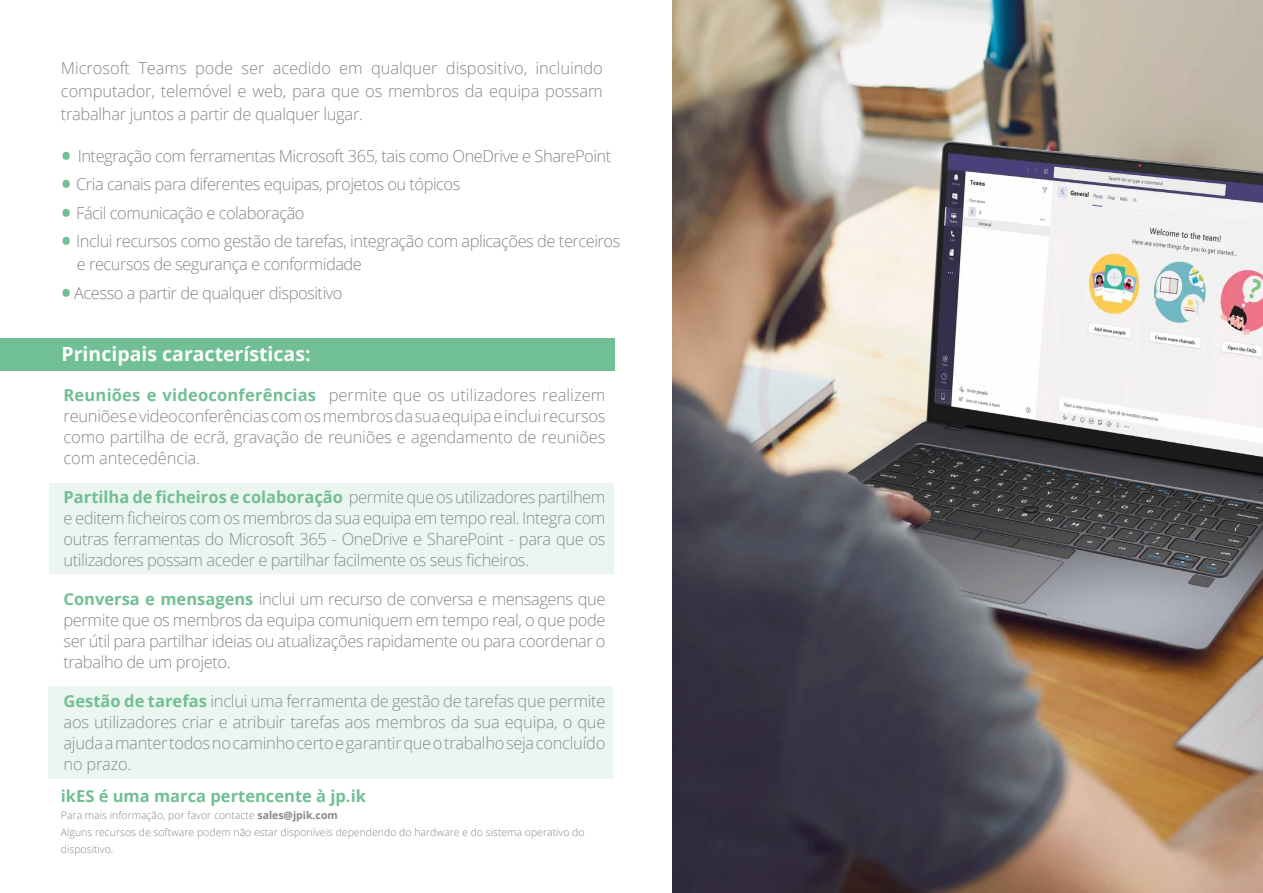
<style>
.page{position:relative;width:1263px;height:893px;background:#fff}
.page>*{position:absolute;margin:0;border:0;box-sizing:border-box;transform-origin:0 0}
.t1{font:700 19.5px "Open Sans";color:#fff}
.t2{font:300 16.5px/21px "Open Sans";letter-spacing:-.03em;color:#878787;text-align:justify}
.t3{font:700 16.5px "Open Sans";color:#71bf94}
.t4{font:300 10.5px/16.8px "Open Sans";color:#878787}
.s1{font-weight:700;font-size:25.5px;color:#71bf94}
.s2{font-weight:700;color:#71bf94}
.s3{font-weight:700}
</style>
<div class="page">
<div style="left:0;top:338px;width:614px;height:33px;background:#71bf94"></div>
<div style="left:50px;top:483px;width:564px;height:91px;background:#ecf6f1"></div>
<div style="left:48px;top:686px;width:565px;height:93px;background:#ecf6f1"></div>
<img style="left:672px;top:0;width:591px;height:893px">
<p class="t2" style="left:61px;top:56px;width:543px;line-height:22.8px">Microsoft Teams pode ser acedido em qualquer dispositivo, incluindo computador, telemóvel e web, para que os membros da equipa possam trabalhar juntos a partir de qualquer lugar.</p>
<p class="t2" style="left:62px;top:145px;width:551px"><span class="s1">•</span> Integração com ferramentas Microsoft 365, tais como OneDrive e SharePoint</p>
<p class="t2" style="left:62px;top:173px;width:400px"><span class="s1">•</span> Cria canais para diferentes equipas, projetos ou tópicos</p>
<p class="t2" style="left:62px;top:202px;width:245px"><span class="s1">•</span> Fácil comunicação e colaboração</p>
<p class="t2" style="left:77px;top:229px;width:545px;line-height:22.8px;text-indent:-15px"><span class="s1">•</span> Inclui recursos como gestão de tarefas, integração com aplicações de terceiros e recursos de segurança e conformidade</p>
<p class="t2" style="left:62px;top:282px;width:283px"><span class="s1">•</span> Acesso a partir de qualquer dispositivo</p>
<p class="t1" style="left:62px;top:340px;width:251px">Principais características:</p>
<p class="t2" style="left:64px;top:384px;width:543px"><span class="s2">Reuniões e videoconferências</span> permite que os utilizadores realizem reuniões e videoconferências com os membros da sua equipa e inclui recursos como partilha de ecrã, gravação de reuniões e agendamento de reuniões com antecedência.</p>
<p class="t2" style="left:64px;top:486px;width:543px"><span class="s2">Partilha de ficheiros e colaboração</span> permite que os utilizadores partilhem e editem ficheiros com os membros da sua equipa em tempo real. Integra com outras ferramentas do Microsoft 365 - OneDrive e SharePoint - para que os utilizadores possam aceder e partilhar facilmente os seus ficheiros.</p>
<p class="t2" style="left:64px;top:588px;width:543px"><span class="s2">Conversa e mensagens</span> inclui um recurso de conversa e mensagens que permite que os membros da equipa comuniquem em tempo real, o que pode ser útil para partilhar ideias ou atualizações rapidamente ou para coordenar o trabalho de um projeto.</p>
<p class="t2" style="left:64px;top:690px;width:543px"><span class="s2">Gestão de tarefas</span> inclui uma ferramenta de gestão de tarefas que permite aos utilizadores criar e atribuir tarefas aos membros da sua equipa, o que ajuda a manter todos no caminho certo e garantir que o trabalho seja concluído no prazo.</p>
<p class="t3" style="left:61px;top:785px;width:307px">ikES é uma marca pertencente à jp.ik</p>
<p class="t4" style="left:61px;top:807px;width:525px">Para mais informação, por favor contacte <span class="s3">sales@jpik.com<br></span>Alguns recursos de software podem não estar disponíveis dependendo do hardware e do sistema operativo do dispositivo.</p>
</div>
